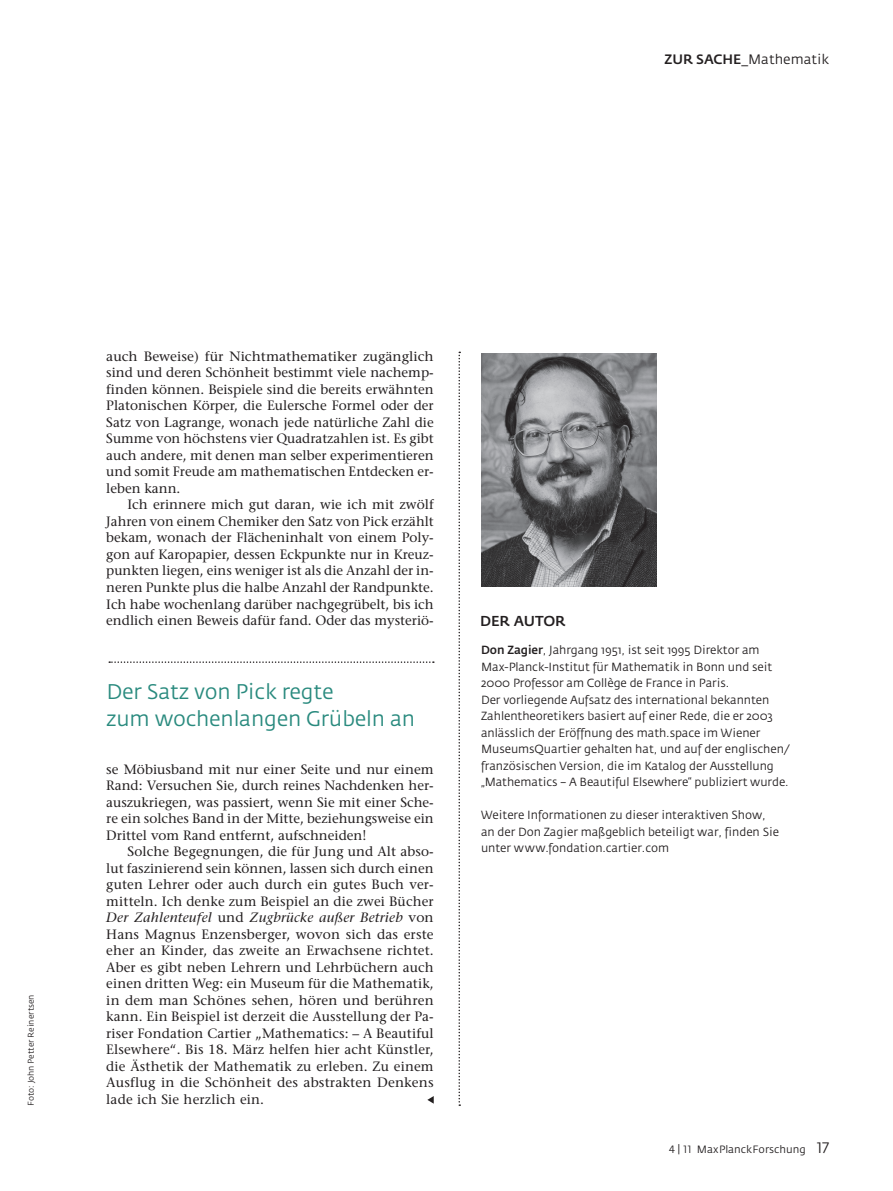
<style>
.page{position:relative;width:893px;height:1191px;background:#fff}
.page>*{position:absolute;margin:0;border:0;box-sizing:border-box;transform-origin:0 0}
.t1{font:21px/27px "Fedra Sans";letter-spacing:-.01em;color:#298a7e}
.t2{font:500 14.25px "Fedra Sans";letter-spacing:-.01em;color:#231f20}
.t3{font:13.5px "Stone Serif";color:#231f20}
.t4{font:italic 13.5px "Stone Serif";letter-spacing:.02em;color:#231f20}
.t5{font:13.5px "Fedra Sans";color:#231f20}
.t6{font:11.7px/16.5px "Fedra Sans";letter-spacing:-.005em;color:#231f20}
.t7{font:10.5px "Fedra Sans";color:#231f20}
.t8{font:8.25px "Fedra Sans";color:#231f20}
.s1{font-weight:500}
.s2{font-style:normal}
.s3{font-family:"Fedra Sans Book SC"}
.s4{font-family:"Fedra Sans Book SC";font-size:15px}
</style>
<div class="page">
<img style="left:482px;top:353px;width:175px;height:234px">
<svg style="left:427px;top:1096px;width:7px;height:7px"></svg>
<svg style="left:458px;top:351px;width:2px;height:755px"></svg>
<svg style="left:109px;top:661px;width:325px;height:2px"></svg>
<p class="t5" style="left:665px;top:54px;width:166px"><span class="s1">ZUR SACHE</span>_Mathematik</p>
<p class="t8" style="left:28px;top:1106px;width:113px;rotate:-90deg">Foto: John Petter Reinertsen</p>
<p class="t3" style="left:106px;top:351px;width:329px">auch Beweise) für Nichtmathematiker zugänglich</p>
<p class="t3" style="left:106px;top:367px;width:329px">sind und deren Schönheit bestimmt viele nachemp-</p>
<p class="t3" style="left:106px;top:384px;width:329px">finden können. Beispiele sind die bereits erwähnten</p>
<p class="t3" style="left:106px;top:400px;width:329px">Platonischen Körper, die Eulersche Formel oder der</p>
<p class="t3" style="left:106px;top:417px;width:329px">Satz von Lagrange, wonach jede natürliche Zahl die</p>
<p class="t3" style="left:106px;top:433px;width:329px">Summe von höchstens vier Quadratzahlen ist. Es gibt</p>
<p class="t3" style="left:106px;top:450px;width:329px">auch andere, mit denen man selber experimentieren</p>
<p class="t3" style="left:106px;top:466px;width:329px">und somit Freude am mathematischen Entdecken er-</p>
<p class="t3" style="left:106px;top:483px;width:76px">leben kann.</p>
<p class="t3" style="left:128px;top:499px;width:308px">Ich erinnere mich gut daran, wie ich mit zwölf</p>
<p class="t3" style="left:106px;top:516px;width:329px">Jahren von einem Chemiker den Satz von Pick erzählt</p>
<p class="t3" style="left:106px;top:532px;width:329px">bekam, wonach der Flächeninhalt von einem Poly-</p>
<p class="t3" style="left:106px;top:549px;width:329px">gon auf Karopapier, dessen Eckpunkte nur in Kreuz-</p>
<p class="t3" style="left:106px;top:565px;width:329px">punkten liegen, eins weniger ist als die Anzahl der in-</p>
<p class="t3" style="left:106px;top:582px;width:329px">neren Punkte plus die halbe Anzahl der Randpunkte.</p>
<p class="t3" style="left:106px;top:598px;width:329px">Ich habe wochenlang darüber nachgegrübelt, bis ich</p>
<p class="t3" style="left:106px;top:615px;width:329px">endlich einen Beweis dafür fand. Oder das mysteriö-</p>
<p class="t1" style="left:106px;top:679px;width:310px">Der Satz von Pick regte<br>zum wochenlangen Grübeln an</p>
<p class="t3" style="left:106px;top:763px;width:329px">se Möbiusband mit nur einer Seite und nur einem</p>
<p class="t3" style="left:106px;top:780px;width:329px">Rand: Versuchen Sie, durch reines Nachdenken her-</p>
<p class="t3" style="left:106px;top:796px;width:329px">auszukriegen, was passiert, wenn Sie mit einer Sche-</p>
<p class="t3" style="left:106px;top:813px;width:329px">re ein solches Band in der Mitte, beziehungsweise ein</p>
<p class="t3" style="left:106px;top:829px;width:262px">Drittel vom Rand entfernt, aufschneiden!</p>
<p class="t3" style="left:128px;top:846px;width:308px">Solche Begegnungen, die für Jung und Alt abso-</p>
<p class="t3" style="left:106px;top:862px;width:329px">lut faszinierend sein können, lassen sich durch einen</p>
<p class="t3" style="left:106px;top:879px;width:329px">guten Lehrer oder auch durch ein gutes Buch ver-</p>
<p class="t3" style="left:106px;top:895px;width:329px">mitteln. Ich denke zum Beispiel an die zwei Bücher</p>
<p class="t4" style="left:106px;top:912px;width:329px">Der Zahlenteufel <span class="s2">und</span> Zugbrücke außer Betrieb <span class="s2">von</span></p>
<p class="t3" style="left:106px;top:928px;width:329px">Hans Magnus Enzensberger, wovon sich das erste</p>
<p class="t3" style="left:106px;top:945px;width:329px">eher an Kinder, das zweite an Erwachsene richtet.</p>
<p class="t3" style="left:106px;top:961px;width:329px">Aber es gibt neben Lehrern und Lehrbüchern auch</p>
<p class="t3" style="left:106px;top:978px;width:329px">einen dritten Weg: ein Museum für die Mathematik,</p>
<p class="t3" style="left:106px;top:994px;width:329px">in dem man Schönes sehen, hören und berühren</p>
<p class="t3" style="left:106px;top:1011px;width:329px">kann. Ein Beispiel ist derzeit die Ausstellung der Pa-</p>
<p class="t3" style="left:106px;top:1027px;width:329px">riser Fondation Cartier „Mathematics: – A Beautiful</p>
<p class="t3" style="left:106px;top:1044px;width:329px">Elsewhere“. Bis 18. März helfen hier acht Künstler,</p>
<p class="t3" style="left:106px;top:1060px;width:329px">die Ästhetik der Mathematik zu erleben. Zu einem</p>
<p class="t3" style="left:106px;top:1077px;width:329px">Ausflug in die Schönheit des abstrakten Denkens</p>
<p class="t3" style="left:106px;top:1093px;width:159px">lade ich Sie herzlich ein.</p>
<p class="t2" style="left:480px;top:615px;width:87px">DER AUTOR</p>
<p class="t6" style="left:481px;top:642px;width:310px"><span class="s1">Don Zagier</span>, Jahrgang 1951, ist seit 1995 Direktor am Max-Planck-Institut für Mathematik in Bonn und seit 2000 Professor am Collège de France in Paris.<br>Der vorliegende Aufsatz des international bekannten Zahlentheoretikers basiert auf einer Rede, die er 2003 anlässlich der Eröffnung des math.space im Wiener MuseumsQuartier gehalten hat, und auf der englischen/ französischen Version, die im Katalog der Ausstellung „Mathematics – A Beautiful Elsewhere“ publiziert wurde.</p>
<p class="t6" style="left:481px;top:807px;width:300px">Weitere Informationen zu dieser interaktiven Show, an der Don Zagier maßgeblich beteiligt war, finden Sie unter www.fondation.cartier.com</p>
<p class="t7" style="left:669px;top:1145px;width:161px"><span class="s3">4 | 11</span> MaxPlanckForschung <span class="s4">17</span></p>
</div>
